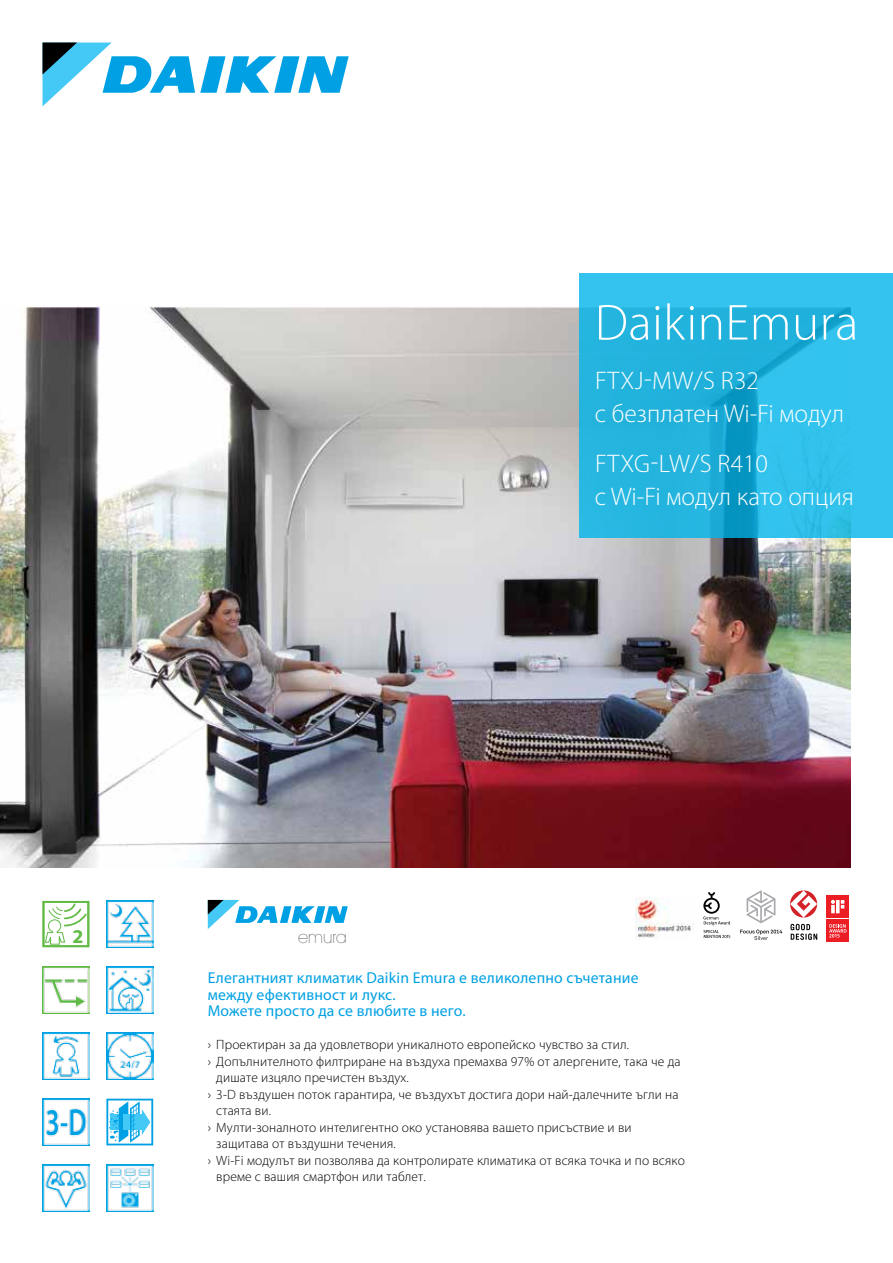
<style>
.page{position:relative;width:893px;height:1263px;background:#fff}
.page>*{position:absolute;margin:0;border:0;box-sizing:border-box;transform-origin:0 0}
.t1{font:300 51px "Myriad Pro";letter-spacing:.01em;color:#fff}
.t2{font:300 25.5px/33px "Myriad Pro";color:#fff}
.t3{font:700 19.5px "Myriad Pro";color:#62bb46}
.t4{font:200 16.8px "Avant Garde IT Cby BT";color:#6d6e71}
.t5{font:15.75px/16.5px "Myriad Pro";letter-spacing:.01em;color:#00a1e4}
.t6{font:300 13.5px "Myriad Pro";letter-spacing:.01em;color:#000}
</style>
<div class="page">
<img style="left:0;top:307px;width:850px;height:561px">
<svg style="left:43px;top:43px;width:306px;height:63px"></svg>
<svg style="left:208px;top:900px;width:140px;height:29px"></svg>
<img style="left:43px;top:1165px;width:46px;height:46px">
<img style="left:106px;top:967px;width:47px;height:46px">
<img style="left:43px;top:967px;width:46px;height:46px">
<img style="left:43px;top:1033px;width:46px;height:46px">
<img style="left:43px;top:1099px;width:46px;height:46px">
<img style="left:106px;top:901px;width:47px;height:46px">
<svg style="left:106px;top:1099px;width:47px;height:46px"></svg>
<img style="left:106px;top:1033px;width:47px;height:46px">
<div style="left:43px;top:901px;width:46px;height:47px;background:#cee9c5"></div>
<svg style="left:43px;top:901px;width:46px;height:46px;background:#d3eccc"></svg>
<div style="left:826px;top:895px;width:23px;height:23px;background:#ed1d24"></div>
<svg style="left:836px;top:900px;width:4px;height:13px"></svg>
<svg style="left:841px;top:900px;width:3px;height:8px"></svg>
<svg style="left:831px;top:900px;width:4px;height:13px"></svg>
<div style="left:826px;top:919px;width:23px;height:23px;background:#ed1d24"></div>
<svg style="left:829px;top:924px;width:17px;height:13px"></svg>
<svg style="left:580px;top:274px;width:313px;height:264px;background:#27b8e2"></svg>
<svg style="left:740px;top:929px;width:42px;height:11px"></svg>
<svg style="left:747px;top:890px;width:28px;height:33px"></svg>
<svg style="left:703px;top:892px;width:27px;height:46px"></svg>
<svg style="left:790px;top:924px;width:27px;height:16px"></svg>
<svg style="left:790px;top:890px;width:27px;height:27px"></svg>
<img style="left:635px;top:897px;width:57px;height:43px">
<img style="left:106px;top:1165px;width:47px;height:46px">
<h3 class="t3" style="left:73px;top:923px;width:12px">2</h3>
<p class="t4" style="left:298px;top:927px;width:50px">emura</p>
<h1 class="t1" style="left:595px;top:294px;width:265px">DaikinEmura</h1>
<h2 class="t2" style="left:595px;top:364px;width:251px">FTXJ-MW/S R32<br>с безплатен Wi-Fi модул</h2>
<h2 class="t2" style="left:595px;top:447px;width:261px">FTXG-LW/S R410<br>с Wi-Fi модул като опция</h2>
<p class="t5" style="left:208px;top:969px;width:432px">Елегантният климатик Daikin Emura е великолепно съчетание между ефективност и лукс.<br>Можете просто да се влюбите в него.</p>
<p class="t6" style="left:208px;top:1037px;width:423px">› Проектиран за да удовлетвори уникалното европейско чувство за стил.</p>
<p class="t6" style="left:208px;top:1054px;width:474px">› Допълнителното филтриране на въздуха премахва 97% от алергените, така че да</p>
<p class="t6" style="left:216px;top:1070px;width:194px">дишате изцяло пречистен въздух.</p>
<p class="t6" style="left:208px;top:1087px;width:472px">› 3-D въздушен поток гарантира, че въздухът достига дори най-далечните ъгли на</p>
<p class="t6" style="left:216px;top:1103px;width:56px">стаята ви.</p>
<p class="t6" style="left:208px;top:1120px;width:425px">› Мулти-зоналното интелигентно око установява вашето присъствие и ви</p>
<p class="t6" style="left:216px;top:1136px;width:181px">защитава от въздушни течения.</p>
<p class="t6" style="left:208px;top:1153px;width:479px">› Wi-Fi модулът ви позволява да контролирате климатика от всяка точка и по всяко</p>
<p class="t6" style="left:216px;top:1169px;width:211px">време с вашия смартфон или таблет.</p>
</div>
